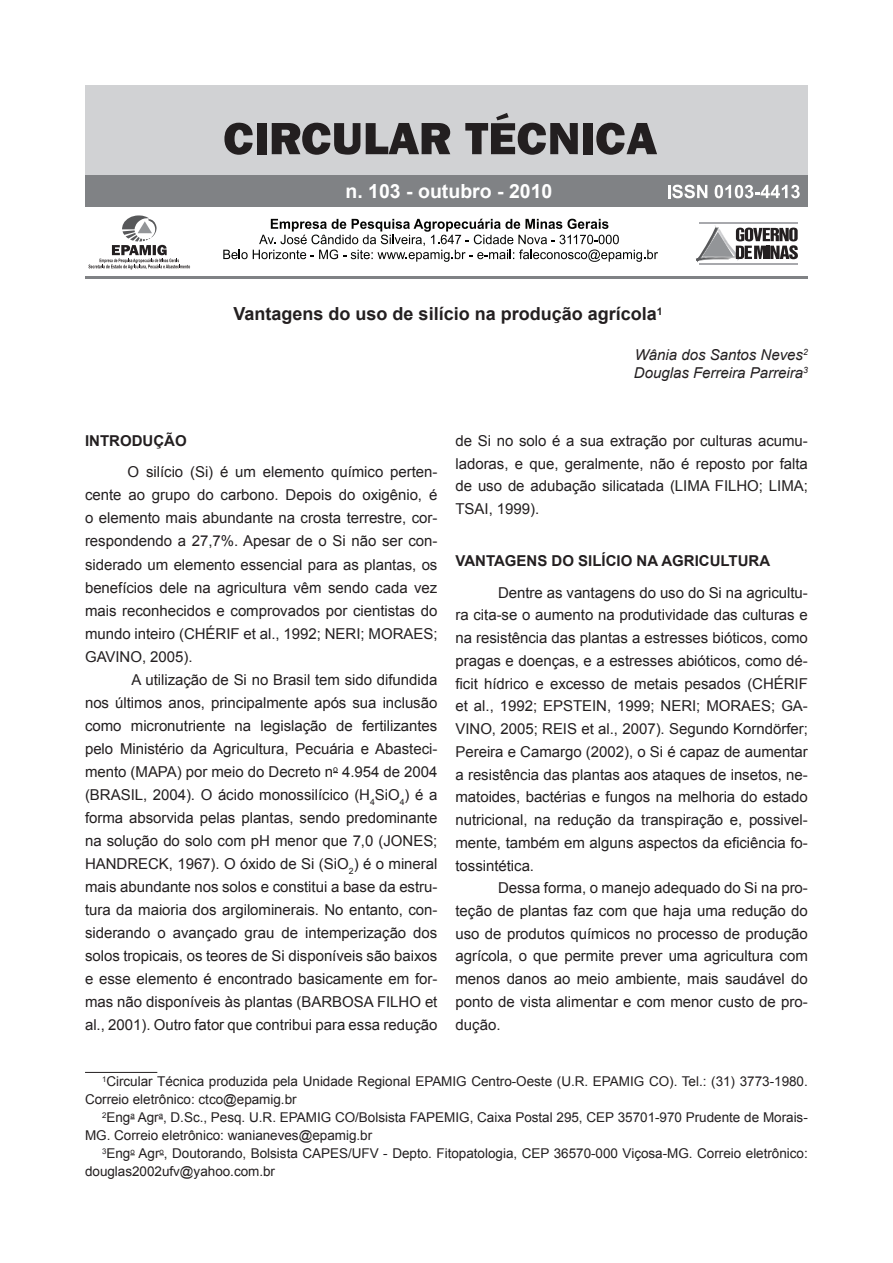
<style>
.page{position:relative;width:893px;height:1263px;background:#fff}
.page>*{position:absolute;margin:0;border:0;box-sizing:border-box;transform-origin:0 0}
.t1{font:700 19.5px "Arial";color:#fff}
.CT_-_Titulo_principa{font:700 18px "Arial";color:#231f20}
.CT_-_texto{font:15px/23px "Arial";letter-spacing:-.005em;color:#231f20;text-align:justify}
.CT_-_autores{font:italic 15px "Arial";color:#231f20}
.CT_-_1_titulos{font:700 15px "Arial";color:#231f20}
.CT_-_nota_rodapé{font:13.5px/18px "Arial";color:#231f20}
</style>
<div class="page">
<hr style="left:85px;top:276px;width:723px;height:3px;background:#808285">
<div style="left:85px;top:85px;width:723px;height:91px;background:#d1d2d4"></div>
<div style="left:85px;top:176px;width:723px;height:31px;background:#808285"></div>
<svg style="left:668px;top:185px;width:39px;height:13px"></svg>
<svg style="left:715px;top:185px;width:85px;height:13px"></svg>
<svg style="left:223px;top:219px;width:435px;height:43px"></svg>
<hr style="left:699px;top:222px;width:99px;height:1px;background:#a8a9ad">
<hr style="left:699px;top:263px;width:99px;height:2px;background:#a8a9ad">
<svg style="left:696px;top:225px;width:102px;height:37px"></svg>
<svg style="left:224px;top:123px;width:29px;height:32px"></svg>
<div style="left:257px;top:123px;width:10px;height:31px;background:#231f20"></div>
<svg style="left:272px;top:123px;width:88px;height:32px"></svg>
<svg style="left:366px;top:123px;width:84px;height:31px"></svg>
<svg style="left:465px;top:113px;width:113px;height:42px"></svg>
<div style="left:583px;top:123px;width:10px;height:31px;background:#231f20"></div>
<svg style="left:596px;top:123px;width:61px;height:32px"></svg>
<svg style="left:89px;top:215px;width:101px;height:54px"></svg>
<hr style="left:85px;top:1072px;width:72px;height:1px;background:#231f20">
<p class="t1" style="left:345px;top:178px;width:208px">n. 103 - outubro - 2010</p>
<p class="CT_-_Titulo_principa" style="left:234px;top:302px;width:430px">Vantagens do uso de silício na produção agrícola<sup>1</sup></p>
<p class="CT_-_autores" style="left:635px;top:345px;width:175px">Wânia dos Santos Neves<sup>2</sup></p>
<p class="CT_-_autores" style="left:634px;top:363px;width:176px">Douglas Ferreira Parreira<sup>3</sup></p>
<p class="CT_-_1_titulos" style="left:85px;top:431px;width:103px">INTRODUÇÃO</p>
<p class="CT_-_texto" style="left:85px;top:461px;width:354px;text-indent:43px">O silício (Si) é um elemento químico perten&shy;cente ao grupo do carbono. Depois do oxigênio, é o elemento mais abundante na crosta terrestre, cor&shy;respondendo a 27,7%. Apesar de o Si não ser con&shy;siderado um elemento essencial para as plantas, os benefícios dele na agricultura vêm sendo cada vez mais reconhecidos e comprovados por cientistas do mundo inteiro (CHÉRIF et al., 1992; NERI; MORAES; GAVINO, 2005).</p>
<p class="CT_-_texto" style="left:85px;top:668px;width:354px;text-indent:46px">A utilização de Si no Brasil tem sido difundida nos últimos anos, principalmente após sua inclusão como micronutriente na legislação de fertilizantes pelo Ministério da Agricultura, Pecuária e Abasteci&shy;mento (MAPA) por meio do Decreto n<sup>o</sup> 4.954 de 2004 (BRASIL, 2004). O ácido monossilícico (H<sub>4</sub>SiO<sub>4</sub>) é a forma absorvida pelas plantas, sendo predominante na solução do solo com pH menor que 7,0 (JONES; HANDRECK, 1967). O óxido de Si (SiO<sub>2</sub>) é o mineral mais abundante nos solos e constitui a base da estru&shy;tura da maioria dos argilominerais. No entanto, con&shy;siderando o avançado grau de intemperização dos solos tropicais, os teores de Si disponíveis são baixos e esse elemento é encontrado basicamente em for&shy;mas não disponíveis às plantas (BARBOSA FILHO et al., 2001). Outro fator que contribui para essa redução</p>
<p class="CT_-_texto" style="left:455px;top:429px;width:354px">de Si no solo é a sua extração por culturas acumu&shy;ladoras, e que, geralmente, não é reposto por falta de uso de adubação silicatada (LIMA FILHO; LIMA; TSAI, 1999).</p>
<p class="CT_-_1_titulos" style="left:455px;top:551px;width:316px">VANTAGENS DO SILÍCIO NA AGRICULTURA</p>
<p class="CT_-_texto" style="left:455px;top:581px;width:354px;text-indent:43px">Dentre as vantagens do uso do Si na agricultu&shy;ra cita-se o aumento na produtividade das culturas e na resistência das plantas a estresses bióticos, como pragas e doenças, e a estresses abióticos, como dé&shy;ficit hídrico e excesso de metais pesados (CHÉRIF et al., 1992; EPSTEIN, 1999; NERI; MORAES; GA-VINO, 2005; REIS et al., 2007). Segundo Korndörfer; Pereira e Camargo (2002), o Si é capaz de aumentar a resistência das plantas aos ataques de insetos, ne&shy;matoides, bactérias e fungos na melhoria do estado nutricional, na redução da transpiração e, possivel&shy;mente, também em alguns aspectos da eficiência fo&shy;tossintética.</p>
<p class="CT_-_texto" style="left:455px;top:877px;width:354px;text-indent:43px">Dessa forma, o manejo adequado do Si na pro&shy;teção de plantas faz com que haja uma redução do uso de produtos químicos no processo de produção agrícola, o que permite prever uma agricultura com menos danos ao meio ambiente, mais saudável do ponto de vista alimentar e com menor custo de pro&shy;dução.</p>
<p class="CT_-_nota_rodapé" style="left:85px;top:1073px;width:724px;text-indent:17px"><sup>1</sup>Circular Técnica produzida pela Unidade Regional EPAMIG Centro-Oeste (U.R. EPAMIG CO). Tel.: (31) 3773-1980.<br>Correio eletrônico: ctco@epamig.br</p>
<p class="CT_-_nota_rodapé" style="left:85px;top:1109px;width:724px;text-indent:17px"><sup>2</sup>Eng<sup>a</sup> Agr<sup>a</sup>, D.Sc., Pesq. U.R. EPAMIG CO/Bolsista FAPEMIG, Caixa Postal 295, CEP 35701-970 Prudente de Morais-<br>MG. Correio eletrônico: wanianeves@epamig.br</p>
<p class="CT_-_nota_rodapé" style="left:85px;top:1145px;width:724px;text-indent:17px"><sup>3</sup>Eng<sup>o</sup> Agr<sup>o</sup>, Doutorando, Bolsista CAPES/UFV - Depto. Fitopatologia, CEP 36570-000 Viçosa-MG. Correio eletrônico: douglas2002ufv@yahoo.com.br</p>
</div>
